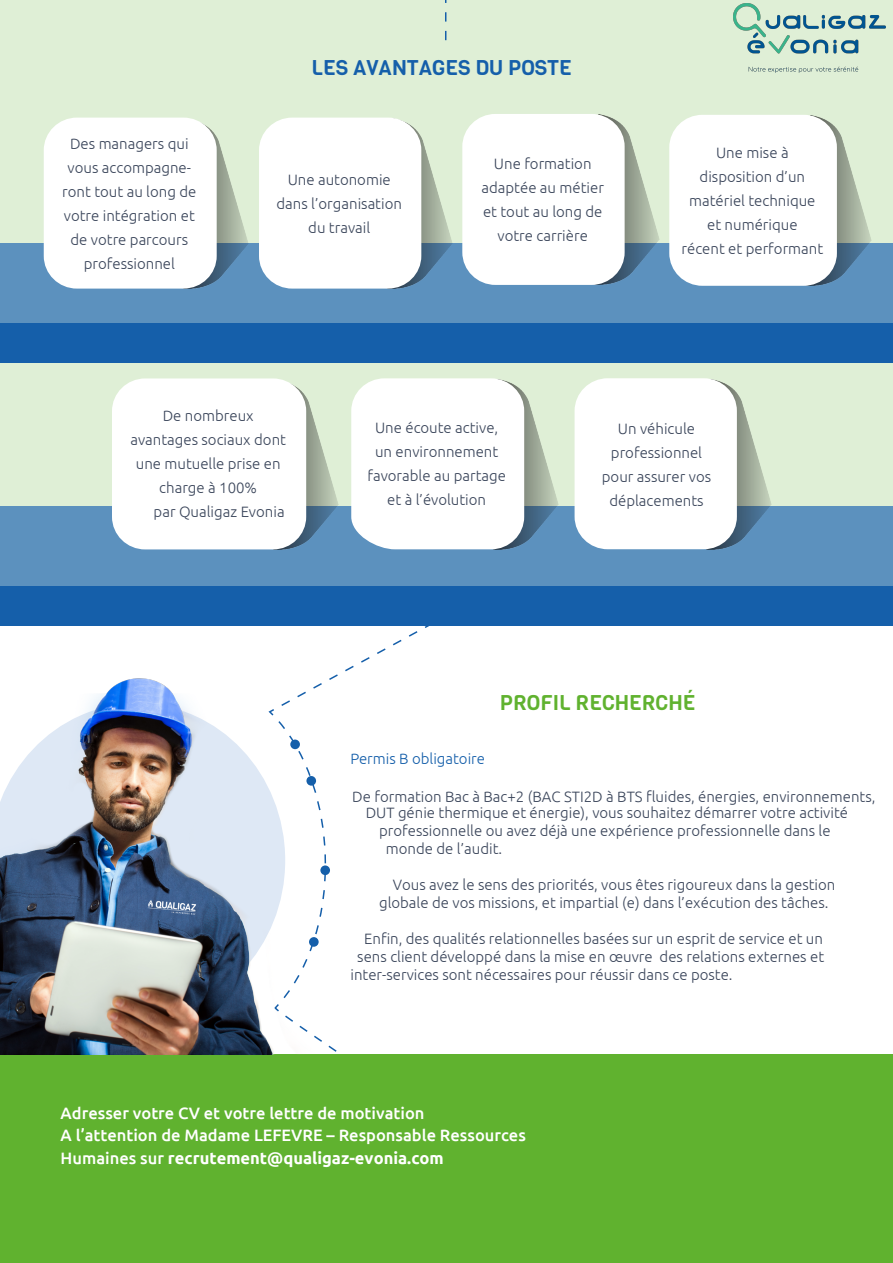
<style>
.page{position:relative;width:893px;height:1263px;background:#fff}
.page>*{position:absolute;margin:0;border:0;box-sizing:border-box;transform-origin:0 0}
.t1{font:21px "Viga";color:#155faa}
.t2{font:21px "Viga";color:#60b22f}
.t3{font:500 16.5px/22.5px "Ubuntu";color:#fff}
.t4{font:300 15px/24px "Ubuntu";color:#3b465b;text-align:center}
.t5{font:300 15px "Ubuntu";color:#155faa}
.s1{font-weight:700}
</style>
<div class="page">
<div style="left:0;top:0;width:893px;height:544px;background:#dfefd6"></div>
<div style="left:0;top:506px;width:893px;height:89px;background:#5c91be"></div>
<div style="left:0;top:243px;width:893px;height:89px;background:#5c91be"></div>
<div style="left:0;top:586px;width:893px;height:40px;background:#155faa"></div>
<div style="left:0;top:323px;width:893px;height:40px;background:#155faa"></div>
<svg style="left:445px;top:0;width:1px;height:40px"></svg>
<div style="left:0;top:1054px;width:893px;height:209px;background:#60b22f"></div>
<div style="left:320px;top:865px;width:10px;height:10px;background:#155faa;border-radius:50%"></div>
<img style="left:190px;top:119px;width:59px;height:170px">
<div style="left:44px;top:118px;width:173px;height:171px;background:#fff;border-radius:33px"></div>
<img style="left:602px;top:115px;width:57px;height:169px">
<div style="left:462px;top:114px;width:163px;height:171px;background:#fff;border-radius:33px"></div>
<img style="left:398px;top:119px;width:54px;height:169px">
<div style="left:259px;top:118px;width:162px;height:171px;background:#fff;border-radius:33px"></div>
<img style="left:0;top:678px;width:321px;height:376px">
<img style="left:814px;top:116px;width:57px;height:169px">
<div style="left:669px;top:115px;width:168px;height:171px;background:#fff;border-radius:33px"></div>
<img style="left:524px;top:393px;width:35px;height:150px">
<div style="left:351px;top:378px;width:173px;height:171px;background:#fff"></div>
<img style="left:710px;top:380px;width:61px;height:169px">
<div style="left:575px;top:378px;width:162px;height:171px;background:#fff;border-radius:33px"></div>
<img style="left:279px;top:385px;width:59px;height:164px">
<div style="left:112px;top:378px;width:194px;height:171px;background:#fff;border-radius:33px"></div>
<img style="left:733px;top:4px;width:153px;height:69px">
<p class="t4" style="left:62px;top:131px;width:136px">Des managers qui vous accompagne&shy;ront tout au long de votre intégration et de votre parcours professionnel</p>
<h1 class="t1" style="left:311px;top:54px;width:262px">LES AVANTAGES DU POSTE</h1>
<p class="t4" style="left:277px;top:167px;width:127px">Une autonomie dans l’organisation du travail</p>
<p class="t4" style="left:482px;top:151px;width:124px">Une formation adaptée au métier et tout au long de votre carrière</p>
<p class="t4" style="left:682px;top:140px;width:143px">Une mise à disposition d’un matériel technique et numérique<br>récent et performant</p>
<p class="t4" style="left:163px;top:404px;width:92px">De nombreux</p>
<p class="t4" style="left:130px;top:428px;width:157px">avantages sociaux dont</p>
<p class="t4" style="left:136px;top:452px;width:146px">une mutuelle prise en</p>
<p class="t4" style="left:159px;top:476px;width:99px">charge à 100%</p>
<p class="t4" style="left:154px;top:500px;width:133px">par Qualigaz Evonia</p>
<p class="t4" style="left:367px;top:415px;width:140px">Une écoute active, un environnement favorable au partage et à l’évolution</p>
<p class="t4" style="left:602px;top:416px;width:111px">Un véhicule professionnel pour assurer vos déplacements</p>
<h1 class="t2" style="left:500px;top:689px;width:197px">PROFIL RECHERCHÉ</h1>
<p class="t5" style="left:350px;top:749px;width:136px">Permis B obligatoire</p>
<p class="t4" style="left:366px;top:788px;width:511px;line-height:16.4px;text-align:left;text-indent:-13px">De formation Bac à Bac+2 (BAC STI2D à BTS fluides, énergies, environnements,<br>DUT génie thermique et énergie), vous souhaitez démarrer votre activité</p>
<p class="t4" style="left:386px;top:821px;width:446px;line-height:17.7px;text-align:left;text-indent:-7px">professionnelle ou avez déjà une expérience professionnelle dans le monde de l’audit.</p>
<p class="t4" style="left:379px;top:875px;width:458px;line-height:18px;text-align:left;text-indent:14px">Vous avez le sens des priorités, vous êtes rigoureux dans la gestion globale de vos missions, et impartial (e) dans l’exécution des tâches.</p>
<p class="t4" style="left:364px;top:926px;width:460px">Enfin, des qualités relationnelles basées sur un esprit de service et un</p>
<p class="t4" style="left:357px;top:944px;width:468px">sens client développé dans la mise en œuvre des relations externes et</p>
<p class="t4" style="left:350px;top:962px;width:384px">inter-services sont nécessaires pour réussir dans ce poste.</p>
<p class="t3" style="left:61px;top:1101px;width:467px">Adresser votre CV et votre lettre de motivation<br>A l’attention de Madame LEFEVRE – Responsable Ressources<br>Humaines sur <span class="s1">recrutement@qualigaz-evonia.com</span></p>
</div>
